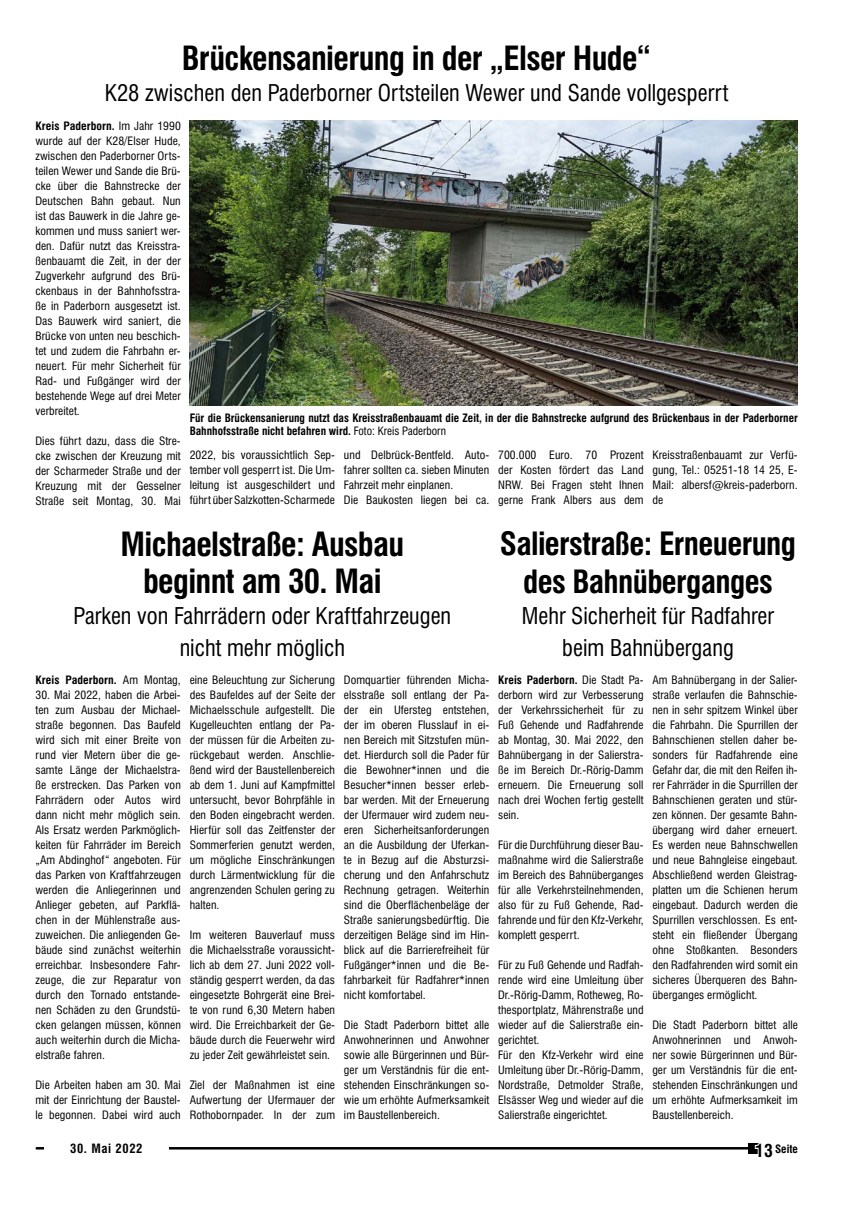
<style>
.page{position:relative;width:851px;height:1205px;background:#fff}
.page>*{position:absolute;margin:0;border:0;box-sizing:border-box;transform-origin:0 0}
.t1{font:700 condensed 32.5px/37.5px "Swiss 721 BT";letter-spacing:-.02em;color:#000;text-align:center}
.t2{font:700 condensed 31.25px/37.5px "Swiss 721 BT";letter-spacing:-.02em;color:#000;text-align:center}
.t3{font:condensed 22.5px/31.2px "Swiss 721 BT";color:#000;text-align:center}
.t4{font:700 condensed 12.5px "Swiss 721 BT";letter-spacing:.05em;color:#000}
.t5{font:condensed 11.25px/15px "Swiss 721 BT";letter-spacing:.005em;color:#000;text-align:justify;scale:1.04 1}
.t6{font:condensed 11.25px/15px "Swiss 721 BT";letter-spacing:.005em;color:#000;text-align:justify}
.t7{font:700 condensed 11.25px/13.5px "Swiss 721 BT";color:#000}
.t8{font:700 condensed 11.25px "Swiss 721 BT";color:#000;scale:1.04 1}
.s1{font-weight:700}
.s2{font-weight:400}
.s3{font-size:17.5px;color:#fff}
</style>
<div class="page">
<hr style="left:37px;top:1147px;width:716px;height:2px;background:#000">
<div style="left:748px;top:1143px;width:10px;height:10px;background:#000"></div>
<div style="left:44px;top:1136px;width:124px;height:24px;background:#fff"></div>
<img style="left:190px;top:121px;width:607px;height:285px">
<h1 class="t1" style="left:182px;top:40px;width:471px">Brückensanierung in der „Elser Hude“</h1>
<h3 class="t3" style="left:105px;top:78px;width:625px">K28 zwischen den Paderborner Ortsteilen Wewer und Sande vollgesperrt</h3>
<p class="t5" style="left:35px;top:118px;width:141px"><span class="s1">Kreis Paderborn.</span> Im Jahr 1990 wurde auf der K28/Elser Hude, zwischen den Paderborner Orts&shy;teilen Wewer und Sande die Brü&shy;cke über die Bahnstrecke der Deutschen Bahn gebaut. Nun ist das Bauwerk in die Jahre ge&shy;kommen und muss saniert wer&shy;den. Dafür nutzt das Kreisstra&shy;ßenbauamt die Zeit, in der der Zugverkehr aufgrund des Brü&shy;ckenbaus in der Bahnhofsstra&shy;ße in Paderborn ausgesetzt ist.<br>Das Bauwerk wird saniert, die Brücke von unten neu beschich&shy;tet und zudem die Fahrbahn er&shy;neuert. Für mehr Sicherheit für Rad- und Fußgänger wird der bestehende Wege auf drei Meter verbreitet.</p>
<p class="t5" style="left:35px;top:433px;width:141px">Dies führt dazu, dass die Stre&shy;cke zwischen der Kreuzung mit der Scharmeder Straße und der Kreuzung mit der Gesselner Straße seit Montag, 30. Mai</p>
<p class="t7" style="left:190px;top:411px;width:609px">Für die Brückensanierung nutzt das Kreisstraßenbauamt die Zeit, in der die Bahnstrecke aufgrund des Brückenbaus in der Paderborner<br>Bahnhofsstraße nicht befahren wird. <span class="s2">Foto: Kreis Paderborn</span></p>
<p class="t5" style="left:190px;top:448px;width:141px">2022, bis voraussichtlich Sep&shy;tember voll gesperrt ist. Die Um&shy;leitung ist ausgeschildert und führt über Salzkotten-Scharmede</p>
<p class="t5" style="left:344px;top:448px;width:141px;text-align:left">und Delbrück-Bentfeld. Auto&shy;fahrer sollten ca. sieben Minuten<br>Fahrzeit mehr einplanen.<br>Die Baukosten liegen bei ca.</p>
<p class="t5" style="left:498px;top:448px;width:141px">700.000 Euro. 70 Prozent der Kosten fördert das Land NRW. Bei Fragen steht Ihnen gerne Frank Albers aus dem</p>
<p class="t5" style="left:652px;top:448px;width:141px">Kreisstraßenbauamt zur Verfü&shy;gung, Tel.: 05251-18 14 25, E-Mail: albersf@kreis-paderborn. de</p>
<h1 class="t1" style="left:121px;top:525px;width:285px">Michaelstraße: Ausbau beginnt am 30. Mai</h1>
<h3 class="t3" style="left:73px;top:600px;width:379px">Parken von Fahrrädern oder Kraftfahrzeugen nicht mehr möglich</h3>
<p class="t8" style="left:35px;top:673px;width:141px">Kreis Paderborn. <span class="s2">Am Montag,</span></p>
<p class="t5" style="left:35px;top:687px;width:141px">30. Mai 2022, haben die Arbei&shy;ten zum Ausbau der Michael&shy;straße begonnen. Das Baufeld wird sich mit einer Breite von rund vier Metern über die ge&shy;samte Länge der Michaelstra&shy;ße erstrecken. Das Parken von Fahrrädern oder Autos wird dann nicht mehr möglich sein.<br>Als Ersatz werden Parkmöglich&shy;keiten für Fahrräder im Bereich „Am Abdinghof“ angeboten. Für das Parken von Kraftfahrzeugen werden die Anliegerinnen und Anlieger gebeten, auf Parkflä&shy;chen in der Mühlenstraße aus&shy;zuweichen. Die anliegenden Ge&shy;bäude sind zunächst weiterhin erreichbar. Insbesondere Fahr&shy;zeuge, die zur Reparatur von durch den Tornado entstande&shy;nen Schäden zu den Grundstü&shy;cken gelangen müssen, können auch weiterhin durch die Micha&shy;elstraße fahren.</p>
<p class="t5" style="left:35px;top:1077px;width:141px">Die Arbeiten haben am 30. Mai mit der Einrichtung der Baustel&shy;le begonnen. Dabei wird auch</p>
<p class="t5" style="left:190px;top:672px;width:141px">eine Beleuchtung zur Sicherung des Baufeldes auf der Seite der Michaelsschule aufgestellt. Die Kugelleuchten entlang der Pa&shy;der müssen für die Arbeiten zu&shy;rückgebaut werden. Anschlie&shy;ßend wird der Baustellenbereich ab dem 1. Juni auf Kampfmittel untersucht, bevor Bohrpfähle in den Boden eingebracht werden.<br>Hierfür soll das Zeitfenster der Sommerferien genutzt werden, um mögliche Einschränkungen durch Lärmentwicklung für die angrenzenden Schulen gering zu halten.</p>
<p class="t5" style="left:190px;top:927px;width:141px">Im weiteren Bauverlauf muss die Michaelsstraße voraussicht&shy;lich ab dem 27. Juni 2022 voll&shy;ständig gesperrt werden, da das eingesetzte Bohrgerät eine Brei&shy;te von rund 6,30 Metern haben wird. Die Erreichbarkeit der Ge&shy;bäude durch die Feuerwehr wird zu jeder Zeit gewährleistet sein.</p>
<p class="t5" style="left:190px;top:1077px;width:141px">Ziel der Maßnahmen ist eine Aufwertung der Ufermauer der Rothobornpader. In der zum</p>
<p class="t5" style="left:344px;top:672px;width:141px">Domquartier führenden Micha&shy;elsstraße soll entlang der Pa&shy;der ein Ufersteg entstehen, der im oberen Flusslauf in ei&shy;nen Bereich mit Sitzstufen mün&shy;det. Hierdurch soll die Pader für die Bewohner*innen und die Besucher*innen besser erleb&shy;bar werden. Mit der Erneuerung der Ufermauer wird zudem neu&shy;eren Sicherheitsanforderungen an die Ausbildung der Uferkan&shy;te in Bezug auf die Absturzsi&shy;cherung und den Anfahrschutz Rechnung getragen. Weiterhin sind die Oberflächenbeläge der Straße sanierungsbedürftig. Die derzeitigen Beläge sind im Hin&shy;blick auf die Barrierefreiheit für Fußgänger*innen und die Be&shy;fahrbarkeit für Radfahrer*innen nicht komfortabel.</p>
<p class="t5" style="left:344px;top:1017px;width:141px">Die Stadt Paderborn bittet alle Anwohnerinnen und Anwohner sowie alle Bürgerinnen und Bür&shy;ger um Verständnis für die ent&shy;stehenden Einschränkungen so&shy;wie um erhöhte Aufmerksamkeit im Baustellenbereich.</p>
<h2 class="t2" style="left:500px;top:525px;width:298px">Salierstraße: Erneuerung des Bahnüberganges</h2>
<h3 class="t3" style="left:521px;top:600px;width:254px">Mehr Sicherheit für Radfahrer beim Bahnübergang</h3>
<p class="t6" style="left:498px;top:672px;width:147px"><span class="s1">Kreis Paderborn.</span> Die Stadt Pa&shy;derborn wird zur Verbesserung der Verkehrssicherheit für zu Fuß Gehende und Radfahrende ab Montag, 30. Mai 2022, den Bahnübergang in der Salierstra&shy;ße im Bereich Dr.-Rörig-Damm erneuern. Die Erneuerung soll nach drei Wochen fertig gestellt sein.</p>
<p class="t6" style="left:498px;top:837px;width:147px">Für die Durchführung dieser Bau&shy;maßnahme wird die Salierstraße im Bereich des Bahnüberganges für alle Verkehrsteilnehmenden, also für zu Fuß Gehende, Rad&shy;fahrende und für den Kfz-Verkehr, komplett gesperrt.</p>
<p class="t6" style="left:498px;top:957px;width:147px;text-align:left">Für zu Fuß Gehende und Radfah&shy;rende wird eine Umleitung über<br>Dr.-Rörig-Damm, Rotheweg, Ro&shy;thesportplatz, Mährenstraße und wieder auf die Salierstraße ein&shy;gerichtet.<br>Für den Kfz-Verkehr wird eine<br>Umleitung über Dr.-Rörig-Damm,<br>Nordstraße, Detmolder Straße,<br>Elsässer Weg und wieder auf die<br>Salierstraße eingerichtet.</p>
<p class="t6" style="left:652px;top:672px;width:147px">Am Bahnübergang in der Salier&shy;straße verlaufen die Bahnschie&shy;nen in sehr spitzem Winkel über die Fahrbahn. Die Spurrillen der Bahnschienen stellen daher be&shy;sonders für Radfahrende eine Gefahr dar, die mit den Reifen ih&shy;rer Fahrräder in die Spurrillen der Bahnschienen geraten und stür&shy;zen können. Der gesamte Bahn&shy;übergang wird daher erneuert.<br>Es werden neue Bahnschwellen und neue Bahngleise eingebaut.<br>Abschließend werden Gleistrag&shy;platten um die Schienen herum eingebaut. Dadurch werden die Spurrillen verschlossen. Es ent&shy;steht ein fließender Übergang ohne Stoßkanten. Besonders den Radfahrenden wird somit ein sicheres Überqueren des Bahn&shy;überganges ermöglicht.</p>
<p class="t6" style="left:652px;top:1017px;width:147px">Die Stadt Paderborn bittet alle Anwohnerinnen und Anwoh&shy;ner sowie Bürgerinnen und Bür&shy;ger um Verständnis für die ent&shy;stehenden Einschränkungen und um erhöhte Aufmerksamkeit im Baustellenbereich.</p>
<p class="t4" style="left:70px;top:1141px;width:74px">30. Mai 2022</p>
<p class="t7" style="left:755px;top:1142px;width:44px"><span class="s3">13</span> Seite</p>
</div>
